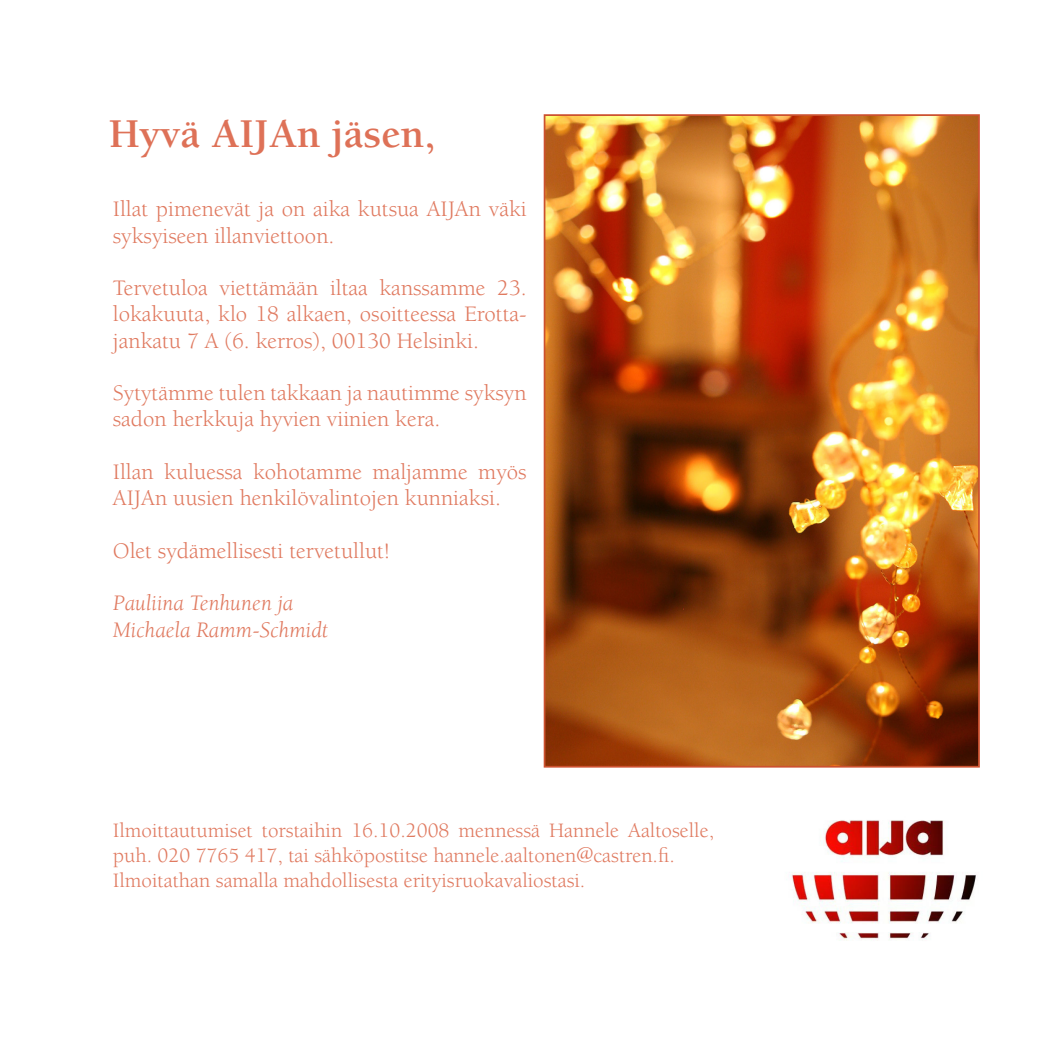
<style>
.page{position:relative;width:1042px;height:1042px;background:#fff}
.page>*{position:absolute;margin:0;border:0;box-sizing:border-box;transform-origin:0 0}
.t1{font:700 42px "Berkeley";color:#de7157}
.t2{font:22.75px/26.2px "Berkeley";color:#e07a60}
.t3{font:italic 22.75px "Berkeley";color:#e07a60}
.t4{font:21px/25.2px "Berkeley";color:#e07a60}
</style>
<div class="page">
<img style="left:547px;top:117px;width:430px;height:647px">
<div style="left:544px;top:114px;width:436px;height:653px;border:2px solid #cc512f"></div>
<img style="left:791px;top:820px;width:185px;height:121px">
<p class="t1" style="left:109px;top:111px;width:328px">Hyvä AIJAn jäsen,</p>
<p class="t2" style="left:113px;top:197px;width:415px">Illat pimenevät ja on aika kutsua AIJAn väki syksyiseen illanviettoon.</p>
<p class="t2" style="left:113px;top:275px;width:415px;text-align:justify">Tervetuloa viettämään iltaa kanssamme 23. lokakuuta, klo 18 alkaen, osoitteessa Erotta&shy;jankatu 7 A (6. kerros), 00130 Helsinki.</p>
<p class="t2" style="left:113px;top:380px;width:415px">Sytytämme tulen takkaan ja nautimme syksyn sadon herkkuja hyvien viinien kera.</p>
<p class="t2" style="left:113px;top:459px;width:415px">Illan kuluessa kohotamme maljamme myös<br>AIJAn uusien henkilövalintojen kunniaksi.</p>
<p class="t2" style="left:113px;top:538px;width:279px">Olet sydämellisesti tervetullut!</p>
<p class="t3" style="left:113px;top:591px;width:182px">Pauliina Tenhunen ja</p>
<p class="t3" style="left:113px;top:618px;width:217px">Michaela Ramm-Schmidt</p>
<p class="t4" style="left:113px;top:818px;width:603px">Ilmoittautumiset torstaihin 16.10.2008 mennessä Hannele Aaltoselle, puh. 020 7765 417, tai sähköpostitse hannele.aaltonen@castren.fi.</p>
<p class="t4" style="left:113px;top:868px;width:474px">Ilmoitathan samalla mahdollisesta erityisruokavaliostasi.</p>
</div>
